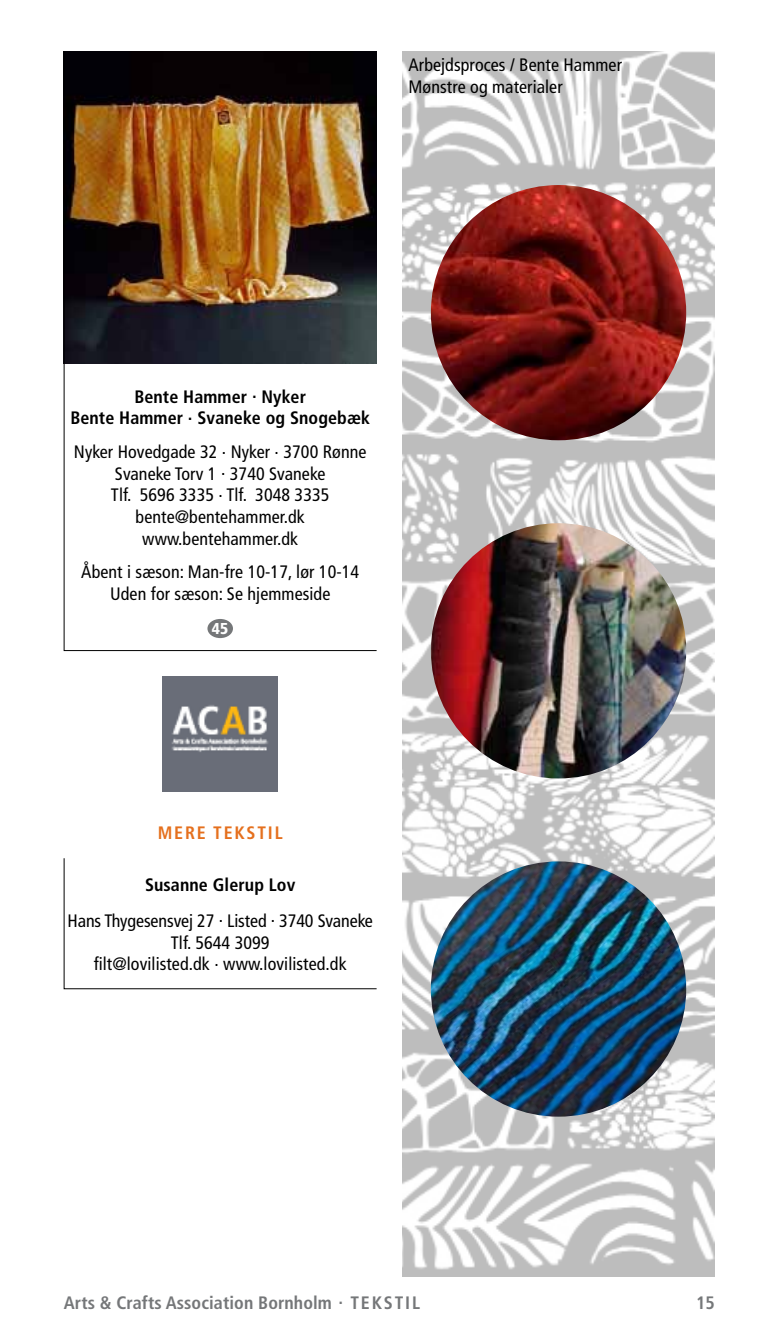
<style>
.page{position:relative;width:766px;height:1340px;background:#fff}
.page>*{position:absolute;margin:0;border:0;box-sizing:border-box;transform-origin:0 0}
.t1{font:condensed 18px/21.6px "Frutiger";letter-spacing:.005em;color:#000;text-align:center}
.t2{font:700 condensed 18px/21.6px "Frutiger";letter-spacing:.005em;color:#000;text-align:center}
.t3{font:700 condensed 18px "Frutiger";letter-spacing:.005em;color:#757779}
.t4{font:700 condensed 18px "Frutiger";letter-spacing:.1em;color:#e5701e}
.t5{font:900 condensed 15.75px "Frutiger";color:#fff}
</style>
<div class="page">
<img style="left:402px;top:51px;width:312px;height:1225px">
<img style="left:431px;top:523px;width:255px;height:255px;border-radius:128px">
<img style="left:431px;top:185px;width:255px;height:255px;border-radius:128px">
<img style="left:431px;top:861px;width:255px;height:255px;border-radius:128px">
<svg style="left:63px;top:858px;width:314px;height:131px"></svg>
<img style="left:163px;top:676px;width:114px;height:115px">
<img style="left:63px;top:51px;width:314px;height:600px">
<p class="t1" style="left:408px;top:54px;width:215px;text-align:left">Arbejdsproces / Bente Hammer<br>Mønstre og materialer</p>
<p class="t2" style="left:70px;top:386px;width:301px">Bente Hammer . Nyker<br>Bente Hammer . Svaneke og Snogebæk</p>
<p class="t1" style="left:74px;top:441px;width:294px">Nyker Hovedgade 32 . Nyker . 3700 Rønne<br>Svaneke Torv 1 . 3740 Svaneke<br>Tlf. 5696 3335 . Tlf. 3048 3335 bente@bentehammer.dk www.bentehammer.dk</p>
<p class="t1" style="left:81px;top:561px;width:279px">Åbent i sæson: Man-fre 10-17, lør 10-14<br>Uden for sæson: Se hjemmeside</p>
<p class="t5" style="left:212px;top:619px;width:18px">45</p>
<p class="t4" style="left:158px;top:822px;width:126px">MERE TEKSTIL</p>
<p class="t2" style="left:145px;top:873px;width:152px">Susanne Glerup Lov</p>
<p class="t1" style="left:67px;top:910px;width:307px">Hans Thygesensvej 27 . Listed . 3740 Svaneke<br>Tlf. 5644 3099<br>filt@lovilisted.dk . www.lovilisted.dk</p>
<p class="t3" style="left:64px;top:1291px;width:357px">Arts &amp; Crafts Association Bornholm . TEKSTIL</p>
<p class="t3" style="left:696px;top:1291px;width:20px">15</p>
</div>
